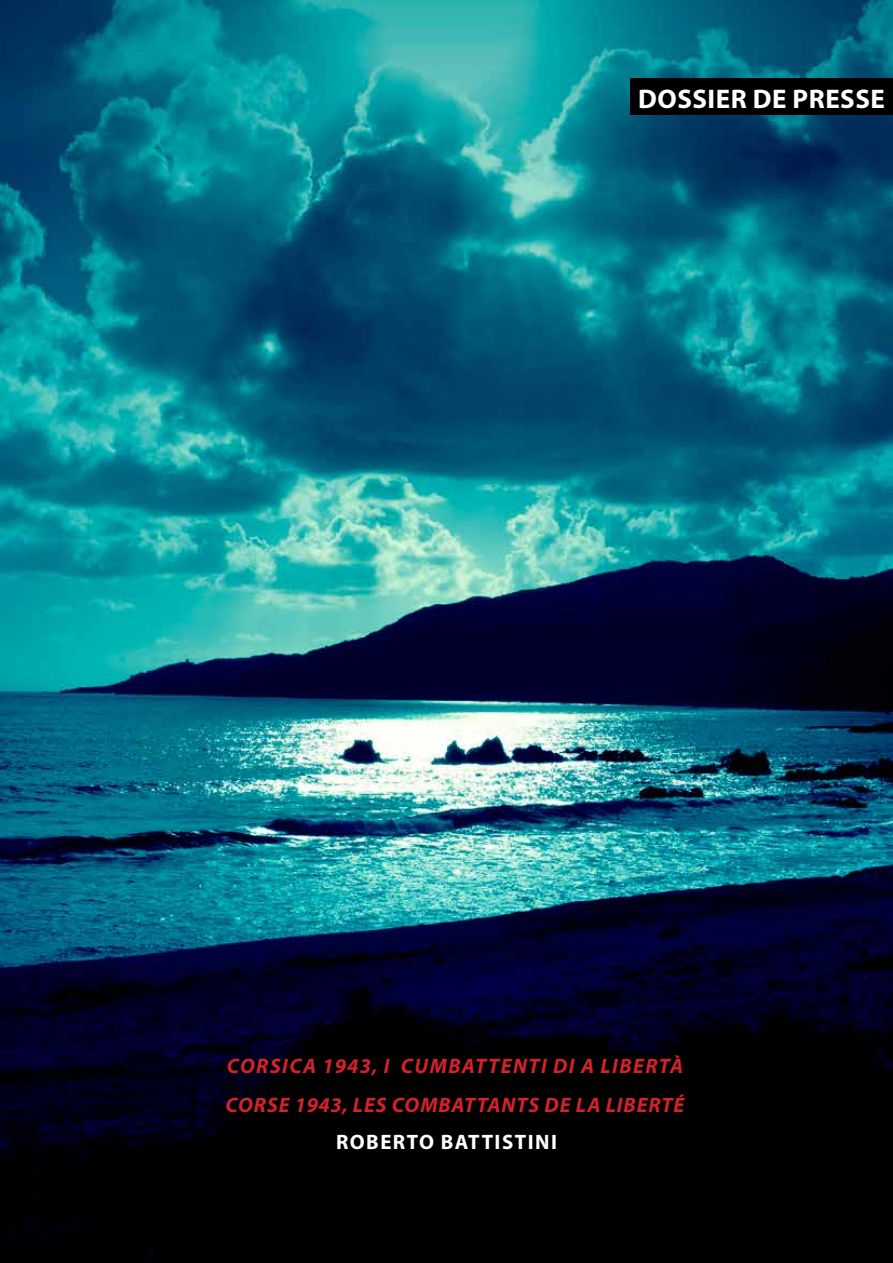
<style>
.page{position:relative;width:893px;height:1263px;background:#fff}
.page>*{position:absolute;margin:0;border:0;box-sizing:border-box;transform-origin:0 0}
.t1{font:700 27px "Myriad Pro";letter-spacing:.02em;color:#fff}
.t2{font:italic 700 21px/39px "Myriad Pro";letter-spacing:.045em;color:#d2232a}
.t3{font:700 20.85px "Myriad Pro";letter-spacing:.07em;color:#fff}
</style>
<div class="page">
<img style="left:0;top:0;width:893px;height:1263px">
<div style="left:630px;top:79px;width:263px;height:36px;background:#000"></div>
<p class="t1" style="left:638px;top:81px;width:35px">DOSSIE</p>
<p class="t1" style="left:731px;top:81px;width:110px">R DE PRESSE</p>
<p class="t2" style="left:226px;top:1045px;width:460px">CORSICA 1943, I CUMBATTENTI DI A LIBERTÀ<br>CORSE 1943, LES COMBATTANTS DE LA LIBERTÉ</p>
<p class="t3" style="left:336px;top:1128px;width:222px">ROBERTO BATTISTINI</p>
</div>
